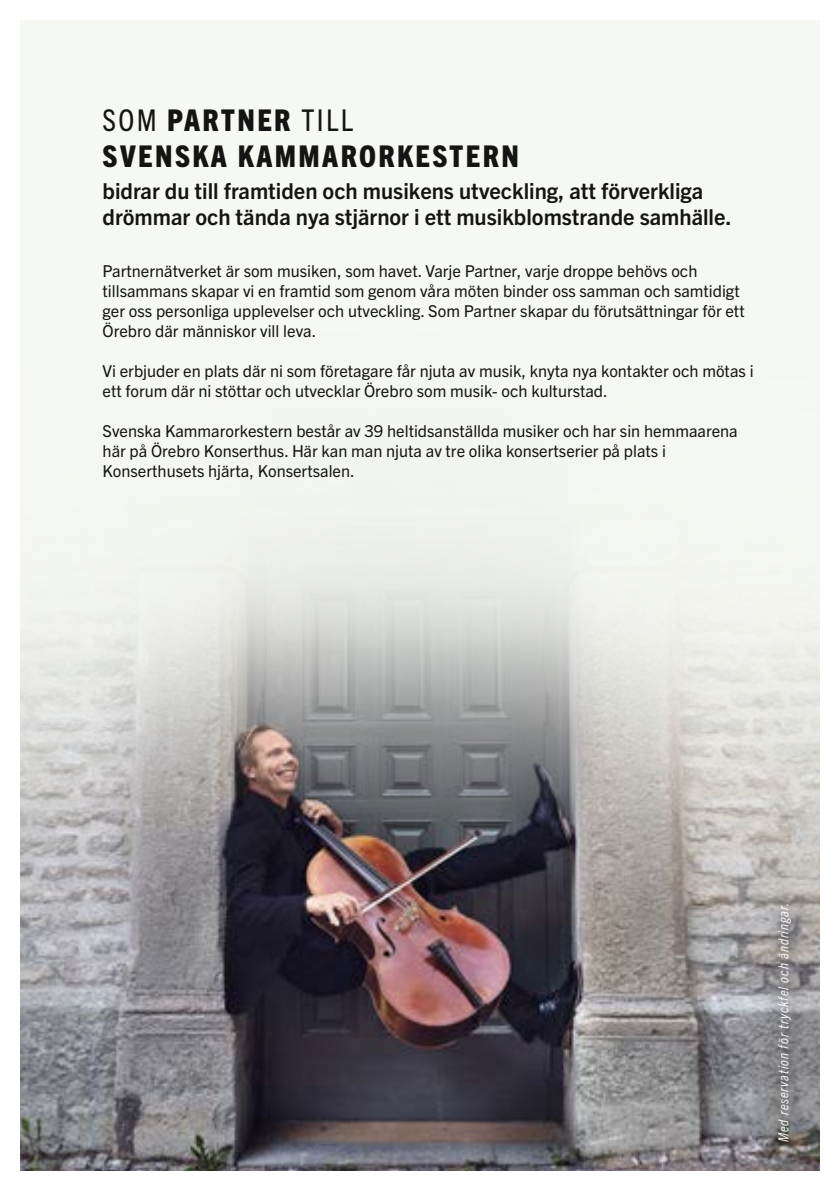
<style>
.page{position:relative;width:840px;height:1191px;background:#fff}
.page>*{position:absolute;margin:0;border:0;box-sizing:border-box;transform-origin:0 0}
.t1{font:800 condensed 30px/36px "Trade Gothic Next LT Pro";letter-spacing:.08em;color:#141414}
.t2{font:700 22px/26.4px "Trade Gothic Next LT Pro";color:#141414}
.t3{font:16.4px/20px "Trade Gothic Next LT Pro";color:#141414}
.t4{font:italic condensed 14px "Trade Gothic Next LT Pro";letter-spacing:.06em;color:#fff}
.s1{font-weight:400}
</style>
<div class="page">
<img style="left:21px;top:31px;width:797px;height:1139px">
<div style="left:759px;top:888px;width:48px;height:272px;background:#000;opacity:.75"></div>
<h1 class="t1" style="left:102px;top:100px;width:417px"><span class="s1">SOM</span> PARTNER <span class="s1">TILL<br></span>SVENSKA KAMMARORKESTERN</h1>
<h2 class="t2" style="left:102px;top:176px;width:630px">bidrar du till framtiden och musikens utveckling, att förverkliga drömmar och tända nya stjärnor i ett musikblomstrande samhälle.</h2>
<p class="t3" style="left:102px;top:260px;width:643px">Partnernätverket är som musiken, som havet. Varje Partner, varje droppe behövs och tillsammans skapar vi en framtid som genom våra möten binder oss samman och samtidigt ger oss personliga upplevelser och utveckling. Som Partner skapar du förutsättningar för ett Örebro där människor vill leva.</p>
<p class="t3" style="left:102px;top:360px;width:652px">Vi erbjuder en plats där ni som företagare får njuta av musik, knyta nya kontakter och mötas i ett forum där ni stöttar och utvecklar Örebro som musik- och kulturstad.</p>
<p class="t3" style="left:102px;top:420px;width:636px">Svenska Kammarorkestern består av 39 heltidsanställda musiker och har sin hemmaarena här på Örebro Konserthus. Här kan man njuta av tre olika konsertserier på plats i<br>Konserthusets hjärta, Konsertsalen.</p>
<p class="t4" style="left:773px;top:1142px;width:241px;rotate:-90deg">Med reservation för tryckfel och ändringar.</p>
</div>
